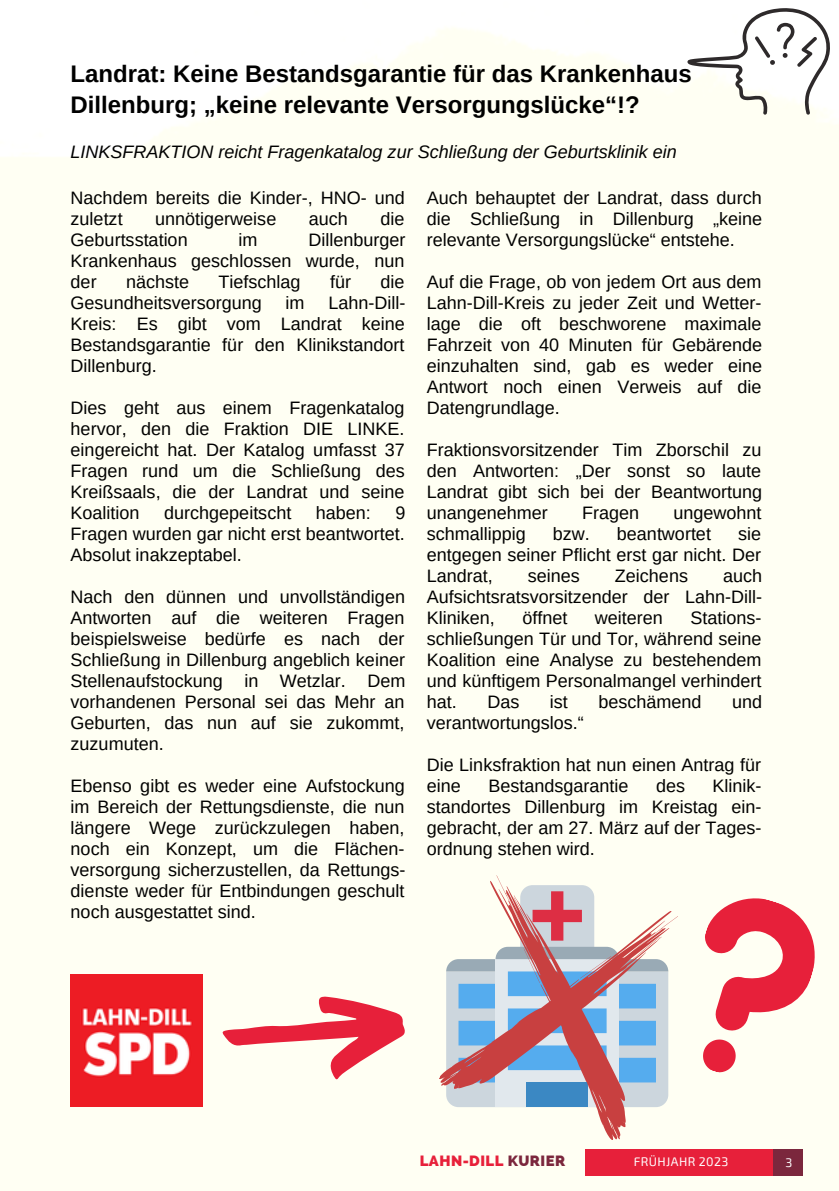
<style>
.page{position:relative;width:839px;height:1191px;background:#fff}
.page>*{position:absolute;margin:0;border:0;box-sizing:border-box;transform-origin:0 0}
.t1{font:700 24px/31.6px "Arimo";color:#000}
.t2{font:18px/21px "Arimo";color:#000;text-align:justify}
.t3{font:italic 18px "Arimo";color:#000}
.t4{font:800 14.8px "Raleway";letter-spacing:.03em;color:#e7203a}
.t5{font:12.4px "Exo 2";letter-spacing:.03em;color:#fff}
.s1{color:#7b273d}
</style>
<div class="page">
<div style="left:0;top:28px;width:838px;height:1163px;background:#fffff3"></div>
<div style="left:772px;top:1149px;width:30px;height:27px;background:#7b273d"></div>
<div style="left:585px;top:1149px;width:188px;height:27px;background:#e7203a"></div>
<svg style="left:680px;top:885px;width:149px;height:191px"></svg>
<img style="left:71px;top:975px;width:132px;height:132px">
<svg style="left:222px;top:996px;width:183px;height:84px"></svg>
<svg style="left:687px;top:8px;width:142px;height:107px"></svg>
<svg style="left:434px;top:866px;width:245px;height:277px"></svg>
<h1 class="t1" style="left:71px;top:58px;width:622px">Landrat: Keine Bestandsgarantie für das Krankenhaus<br>Dillenburg; „keine relevante Versorgungslücke“!?</h1>
<p class="t3" style="left:71px;top:142px;width:607px">LINKSFRAKTION reicht Fragenkatalog zur Schließung der Geburtsklinik ein</p>
<p class="t2" style="left:71px;top:188px;width:336px">Nachdem bereits die Kinder-, HNO- und zuletzt</p>
<p class="t2" style="left:155px;top:209px;width:123px">unnötigerweise</p>
<p class="t2" style="left:309px;top:209px;width:41px">auch</p>
<p class="t2" style="left:380px;top:209px;width:26px">die</p>
<p class="t2" style="left:71px;top:230px;width:118px">Geburtsstation</p>
<p class="t2" style="left:238px;top:230px;width:20px">im</p>
<p class="t2" style="left:71px;top:230px;width:336px;text-indent:238px">Dillenburger Krankenhaus geschlossen wurde, nun der</p>
<p class="t2" style="left:126px;top:272px;width:65px">nächste</p>
<p class="t2" style="left:218px;top:272px;width:83px">Tiefschlag</p>
<p class="t2" style="left:330px;top:272px;width:22px">für</p>
<p class="t2" style="left:380px;top:272px;width:26px">die</p>
<p class="t2" style="left:71px;top:293px;width:193px">Gesundheitsversorgung</p>
<p class="t2" style="left:285px;top:293px;width:20px">im</p>
<p class="t2" style="left:71px;top:293px;width:336px;text-indent:258px">Lahn-Dill-Kreis: Es gibt vom Landrat keine Bestandsgarantie für den Klinikstandort Dillenburg.</p>
<p class="t2" style="left:71px;top:398px;width:336px">Dies geht aus einem Fragenkatalog hervor, den die Fraktion DIE LINKE. eingereicht hat. Der Katalog umfasst 37<br>Fragen rund um die Schließung des Kreißsaals, die der Landrat und seine Koalition</p>
<p class="t2" style="left:164px;top:503px;width:129px">durchgepeitscht</p>
<p class="t2" style="left:316px;top:503px;width:57px">haben:</p>
<p class="t2" style="left:71px;top:503px;width:336px;text-indent:325px">9<br>Fragen wurden gar nicht erst beantwortet.<br>Absolut inakzeptabel.</p>
<p class="t2" style="left:71px;top:587px;width:336px">Nach den dünnen und unvollständigen Antworten auf die weiteren Fragen beispielsweise bedürfe es nach der Schließung in Dillenburg angeblich keiner Stellenaufstockung in Wetzlar. Dem vorhandenen Personal sei das Mehr an Geburten, das nun auf sie zukommt, zuzumuten.</p>
<p class="t2" style="left:71px;top:776px;width:336px">Ebenso gibt es weder eine Aufstockung im Bereich der Rettungsdienste, die nun längere Wege zurückzulegen haben, noch ein Konzept, um die Flächen&shy;versorgung sicherzustellen, da Rettungs&shy;dienste weder für Entbindungen geschult noch ausgestattet sind.</p>
<p class="t2" style="left:427px;top:188px;width:337px">Auch behauptet der Landrat, dass durch die Schließung in Dillenburg „keine relevante Versorgungslücke“ entstehe.</p>
<p class="t2" style="left:427px;top:272px;width:337px">Auf die Frage, ob von jedem Ort aus dem Lahn-Dill-Kreis zu jeder Zeit und Wetter&shy;lage die oft beschworene maximale Fahrzeit von 40 Minuten für Gebärende einzuhalten sind, gab es weder eine Antwort noch einen Verweis auf die Datengrundlage.</p>
<p class="t2" style="left:427px;top:440px;width:337px">Fraktionsvorsitzender Tim Zborschil zu den Antworten: „Der sonst so laute Landrat gibt sich bei der Beantwortung unangenehmer</p>
<p class="t2" style="left:582px;top:503px;width:59px">Fragen</p>
<p class="t2" style="left:673px;top:503px;width:90px">ungewohnt</p>
<p class="t2" style="left:427px;top:524px;width:101px">schmallippig</p>
<p class="t2" style="left:553px;top:524px;width:38px">bzw.</p>
<p class="t2" style="left:617px;top:524px;width:95px">beantwortet</p>
<p class="t2" style="left:427px;top:524px;width:336px;text-indent:311px">sie entgegen seiner Pflicht erst gar nicht. Der Landrat,</p>
<p class="t2" style="left:427px;top:566px;width:337px;text-indent:296px">auch Aufsichtsratsvorsitzender der Lahn-Dill-Kliniken,</p>
<p class="t2" style="left:528px;top:566px;width:54px">seines</p>
<p class="t2" style="left:615px;top:566px;width:75px">Zeichens</p>
<p class="t2" style="left:427px;top:608px;width:336px;text-indent:264px">Stations&shy;schließungen Tür und Tor, während seine Koalition eine Analyse zu bestehendem und künftigem Personalmangel verhindert hat.</p>
<p class="t2" style="left:522px;top:608px;width:46px">öffnet</p>
<p class="t2" style="left:595px;top:608px;width:70px">weiteren</p>
<p class="t2" style="left:487px;top:692px;width:34px">Das</p>
<p class="t2" style="left:550px;top:692px;width:19px">ist</p>
<p class="t2" style="left:598px;top:692px;width:105px">beschämend</p>
<p class="t2" style="left:732px;top:692px;width:32px">und</p>
<p class="t2" style="left:427px;top:713px;width:158px">verantwortungslos.“</p>
<p class="t2" style="left:427px;top:755px;width:336px">Die Linksfraktion hat nun einen Antrag für eine</p>
<p class="t2" style="left:427px;top:776px;width:336px;text-indent:286px">Klinik&shy;standortes Dillenburg im Kreistag ein&shy;gebracht, der am 27. März auf der Tages&shy;ordnung stehen wird.</p>
<p class="t2" style="left:488px;top:776px;width:142px">Bestandsgarantie</p>
<p class="t2" style="left:656px;top:776px;width:31px">des</p>
<p class="t4" style="left:420px;top:1152px;width:147px">LAHN-DILL <span class="s1">KURIER</span></p>
<p class="t5" style="left:633px;top:1154px;width:96px">FRÜHJAHR 2023</p>
<p class="t5" style="left:785px;top:1155px;width:8px">3</p>
</div>
